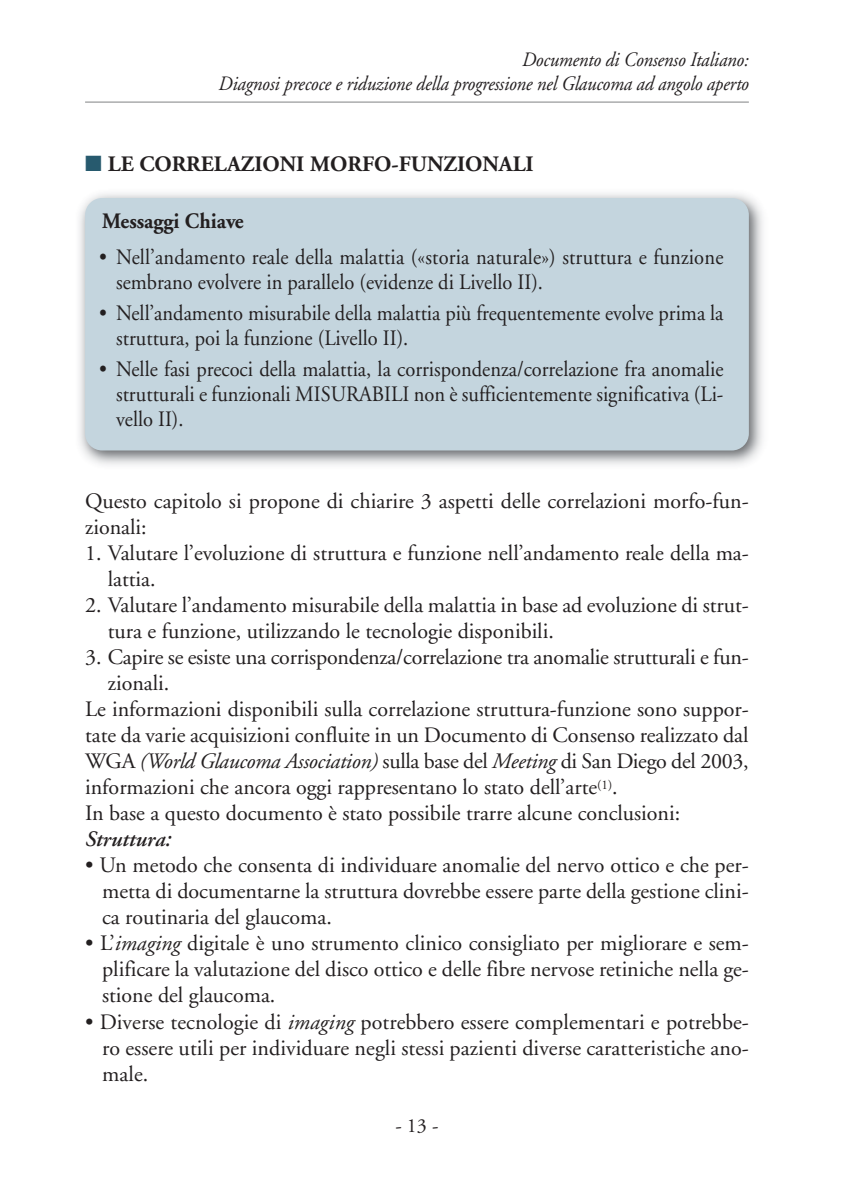
<style>
.page{position:relative;width:851px;height:1191px;background:#fff}
.page>*{position:absolute;margin:0;border:0;box-sizing:border-box;transform-origin:0 0}
.t1{font:22px/26px "Adobe Garamond";color:#231f20}
.t2{font:22px/25px "Adobe Garamond";color:#231f20;scale:.93 1}
.t3{font:700 22px "Adobe Garamond";color:#231f20}
.t4{font:700 22px "Adobe Garamond";color:#231f20;scale:.95 1}
.t5{font:italic 600 22px "Adobe Garamond";color:#231f20}
.t6{font:italic 20.4px/24.4px "Adobe Garamond";letter-spacing:-.01em;color:#231f20;text-align:right;scale:.93 1}
.t7{font:20px "Adobe Garamond";color:#231f20}
.s1{color:#275a6e}
.s2{font-style:italic}
</style>
<div class="page">
<img style="left:79px;top:193px;width:684px;height:272px">
<div style="left:85px;top:198px;width:663px;height:252px;background:#c4d5de;border-radius:17px"></div>
<hr style="left:85px;top:102px;width:663px;height:1px;background:#808284">
<p class="t6" style="left:219px;top:49px;width:571px">Documento di Consenso Italiano:<br>Diagnosi precoce e riduzione della progressione nel Glaucoma ad angolo aperto</p>
<p class="t3" style="left:85px;top:155px;width:450px"><span class="s1">■</span> LE CORRELAZIONI MORFO-FUNZIONALI</p>
<p class="t4" style="left:102px;top:212px;width:150px">Messaggi Chiave</p>
<p class="t2" style="left:116px;top:247px;width:654px;text-indent:-17px">• Nell’andamento reale della malattia («storia naturale») struttura e funzione sembrano evolvere in parallelo (evidenze di Livello II).</p>
<p class="t2" style="left:116px;top:302px;width:654px;text-indent:-17px">• Nell’andamento misurabile della malattia più frequentemente evolve prima la struttura, poi la funzione (Livello II).</p>
<p class="t2" style="left:116px;top:358px;width:654px;text-align:justify;text-indent:-17px">• Nelle fasi precoci della malattia, la corrispondenza/correlazione fra anomalie strutturali e funzionali MISURABILI non è sufficientemente significativa (Li&shy;vello II).</p>
<p class="t1" style="left:85px;top:490px;width:665px">Questo capitolo si propone di chiarire 3 aspetti delle correlazioni morfo-fun&shy;zionali:</p>
<p class="t1" style="left:108px;top:542px;width:642px;text-indent:-23px">1. Valutare l’evoluzione di struttura e funzione nell’andamento reale della ma&shy;lattia.</p>
<p class="t1" style="left:108px;top:594px;width:642px;text-indent:-23px">2. Valutare l’andamento misurabile della malattia in base ad evoluzione di strut&shy;tura e funzione, utilizzando le tecnologie disponibili.</p>
<p class="t1" style="left:85px;top:646px;width:665px">3. Capire se esiste una corrispondenza/correlazione tra anomalie strutturali e fun-</p>
<p class="t1" style="left:108px;top:672px;width:63px">zionali.</p>
<p class="t1" style="left:85px;top:698px;width:665px">Le informazioni disponibili sulla correlazione struttura-funzione sono suppor-</p>
<p class="t1" style="left:85px;top:724px;width:664px">tate da varie acquisizioni confluite in un Documento di Consenso realizzato dal</p>
<p class="t1" style="left:85px;top:750px;width:665px">WGA <span class="s2">(World Glaucoma Association)</span> sulla base del <span class="s2">Meeting</span> di San Diego del 2003,</p>
<p class="t1" style="left:85px;top:776px;width:534px">informazioni che ancora oggi rappresentano lo stato dell’arte<sup>(1)</sup>.</p>
<p class="t1" style="left:85px;top:802px;width:596px">In base a questo documento è stato possibile trarre alcune conclusioni:</p>
<p class="t5" style="left:85px;top:830px;width:87px">Struttura:</p>
<p class="t1" style="left:102px;top:854px;width:648px;text-align:justify;text-indent:-17px">• Un metodo che consenta di individuare anomalie del nervo ottico e che per&shy;metta di documentarne la struttura dovrebbe essere parte della gestione clini&shy;ca routinaria del glaucoma.</p>
<p class="t1" style="left:102px;top:932px;width:648px;text-align:justify;text-indent:-17px">• L’<span class="s2">imaging</span> digitale è uno strumento clinico consigliato per migliorare e sem&shy;plificare la valutazione del disco ottico e delle fibre nervose retiniche nella ge&shy;stione del glaucoma.</p>
<p class="t1" style="left:102px;top:1010px;width:648px;text-align:justify;text-indent:-17px">• Diverse tecnologie di <span class="s2">imaging</span> potrebbero essere complementari e potrebbe&shy;ro essere utili per individuare negli stessi pazienti diverse caratteristiche ano&shy;male.</p>
<p class="t7" style="left:395px;top:1117px;width:44px">- 13 -</p>
</div>
